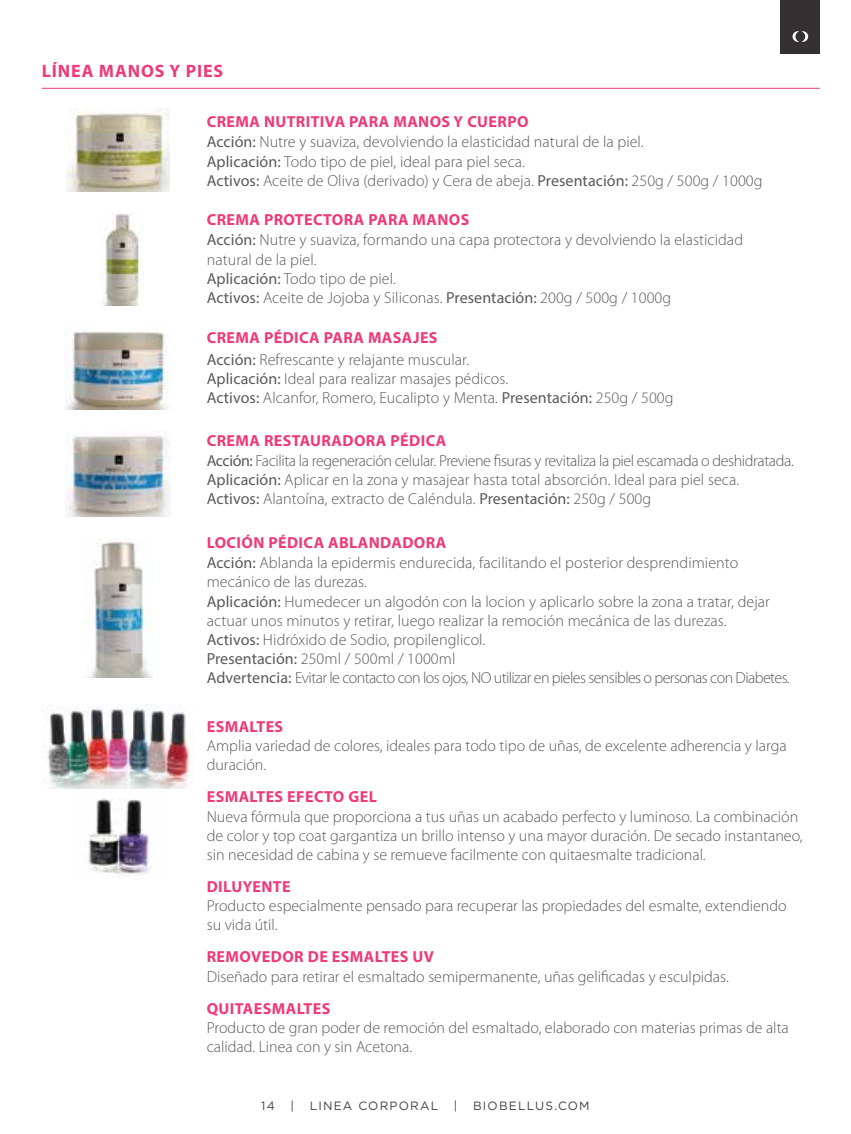
<style>
.page{position:relative;width:851px;height:1134px;background:#fff}
.page>*{position:absolute;margin:0;border:0;box-sizing:border-box;transform-origin:0 0}
.t1{font:700 18px "Myriad Pro";letter-spacing:.05em;color:#ee3b76}
.t2{font:300 16px/19.4px "Myriad Pro";color:#58595b}
.t3{font:700 16px "Myriad Pro";letter-spacing:.025em;color:#ee3b76}
.t4{font:12px "Gotham";letter-spacing:.1em;color:#414042}
.s1{font-weight:700;color:#ee3b76}
.s2{font-weight:400}
</style>
<div class="page">
<hr style="left:42px;top:88px;width:777px;height:1px;background:#ee3b76">
<img style="left:66px;top:109px;width:104px;height:82px">
<img style="left:100px;top:214px;width:44px;height:92px">
<img style="left:66px;top:432px;width:104px;height:84px">
<img style="left:85px;top:540px;width:67px;height:138px">
<img style="left:64px;top:327px;width:105px;height:83px">
<div style="left:780px;top:0;width:39px;height:54px;background:#333132"></div>
<svg style="left:792px;top:31px;width:16px;height:11px"></svg>
<img style="left:85px;top:798px;width:66px;height:78px">
<img style="left:45px;top:704px;width:147px;height:85px">
<p class="t1" style="left:42px;top:61px;width:183px">LÍNEA MANOS Y PIES</p>
<p class="t2" style="left:207px;top:112px;width:557px"><span class="s1">CREMA NUTRITIVA PARA MANOS Y CUERPO<br></span><span class="s2">Acción:</span> Nutre y suaviza, devolviendo la elasticidad natural de la piel.<br><span class="s2">Aplicación:</span> Todo tipo de piel, ideal para piel seca.<br><span class="s2">Activos:</span> Aceite de Oliva (derivado) y Cera de abeja. <span class="s2">Presentación:</span> 250g / 500g / 1000g</p>
<p class="t2" style="left:207px;top:210px;width:537px"><span class="s1">CREMA PROTECTORA PARA MANOS<br></span><span class="s2">Acción:</span> Nutre y suaviza, formando una capa protectora y devolviendo la elasticidad natural de la piel.<br><span class="s2">Aplicación:</span> Todo tipo de piel.<br><span class="s2">Activos:</span> Aceite de Jojoba y Siliconas. <span class="s2">Presentación:</span> 200g / 500g / 1000g</p>
<p class="t2" style="left:207px;top:327px;width:264px;line-height:22.2px"><span class="s1">CREMA PÉDICA PARA MASAJES<br></span><span class="s2">Acción:</span> Refrescante y relajante muscular.</p>
<p class="t2" style="left:207px;top:369px;width:468px"><span class="s2">Aplicación:</span> Ideal para realizar masajes pédicos.<br><span class="s2">Activos:</span> Alcanfor, Romero, Eucalipto y Menta. <span class="s2">Presentación:</span> 250g / 500g</p>
<p class="t2" style="left:207px;top:431px;width:588px"><span class="s1">CREMA RESTAURADORA PÉDICA<br></span><span class="s2">Acción:</span> Facilita la regeneración celular. Previene fisuras y revitaliza la piel escamada o deshidratada.<br><span class="s2">Aplicación:</span> Aplicar en la zona y masajear hasta total absorción. Ideal para piel seca.<br><span class="s2">Activos:</span> Alantoína, extracto de Caléndula. <span class="s2">Presentación:</span> 250g / 500g</p>
<p class="t2" style="left:207px;top:533px;width:584px"><span class="s1">LOCIÓN PÉDICA ABLANDADORA<br></span><span class="s2">Acción:</span> Ablanda la epidermis endurecida, facilitando el posterior desprendimiento mecánico de las durezas.<br><span class="s2">Aplicación:</span> Humedecer un algodón con la locion y aplicarlo sobre la zona a tratar, dejar actuar unos minutos y retirar, luego realizar la remoción mecánica de las durezas.<br><span class="s2">Activos:</span> Hidróxido de Sodio, propilenglicol.<br><span class="s2">Presentación:</span> 250ml / 500ml / 1000ml<br><span class="s2">Advertencia:</span> Evitar le contacto con los ojos, NO utilizar en pieles sensibles o personas con Diabetes.</p>
<p class="t3" style="left:207px;top:718px;width:78px">ESMALTES</p>
<p class="t2" style="left:207px;top:736px;width:581px">Amplia variedad de colores, ideales para todo tipo de uñas, de excelente adherencia y larga duración.</p>
<p class="t3" style="left:207px;top:788px;width:172px">ESMALTES EFECTO GEL</p>
<p class="t2" style="left:207px;top:807px;width:597px">Nueva fórmula que proporciona a tus uñas un acabado perfecto y luminoso. La combinación de color y top coat gargantiza un brillo intenso y una mayor duración. De secado instantaneo, sin necesidad de cabina y se remueve facilmente con quitaesmalte tradicional.</p>
<p class="t3" style="left:207px;top:878px;width:85px">DILUYENTE</p>
<p class="t2" style="left:207px;top:896px;width:581px">Producto especialmente pensado para recuperar las propiedades del esmalte, extendiendo su vida útil.</p>
<p class="t3" style="left:207px;top:948px;width:229px">REMOVEDOR DE ESMALTES UV</p>
<p class="t2" style="left:207px;top:967px;width:523px">Diseñado para retirar el esmaltado semipermanente, uñas gelificadas y esculpidas.</p>
<p class="t3" style="left:207px;top:999px;width:125px">QUITAESMALTES</p>
<p class="t2" style="left:207px;top:1018px;width:583px">Producto de gran poder de remoción del esmaltado, elaborado con materias primas de alta calidad. Linea con y sin Acetona.</p>
<p class="t4" style="left:261px;top:1098px;width:15px">14</p>
<p class="t4" style="left:290px;top:1098px;width:5px">|</p>
<p class="t4" style="left:309px;top:1098px;width:130px">LINEA CORPORAL</p>
<p class="t4" style="left:454px;top:1098px;width:5px">|</p>
<p class="t4" style="left:473px;top:1098px;width:118px">BIOBELLUS.COM</p>
</div>
